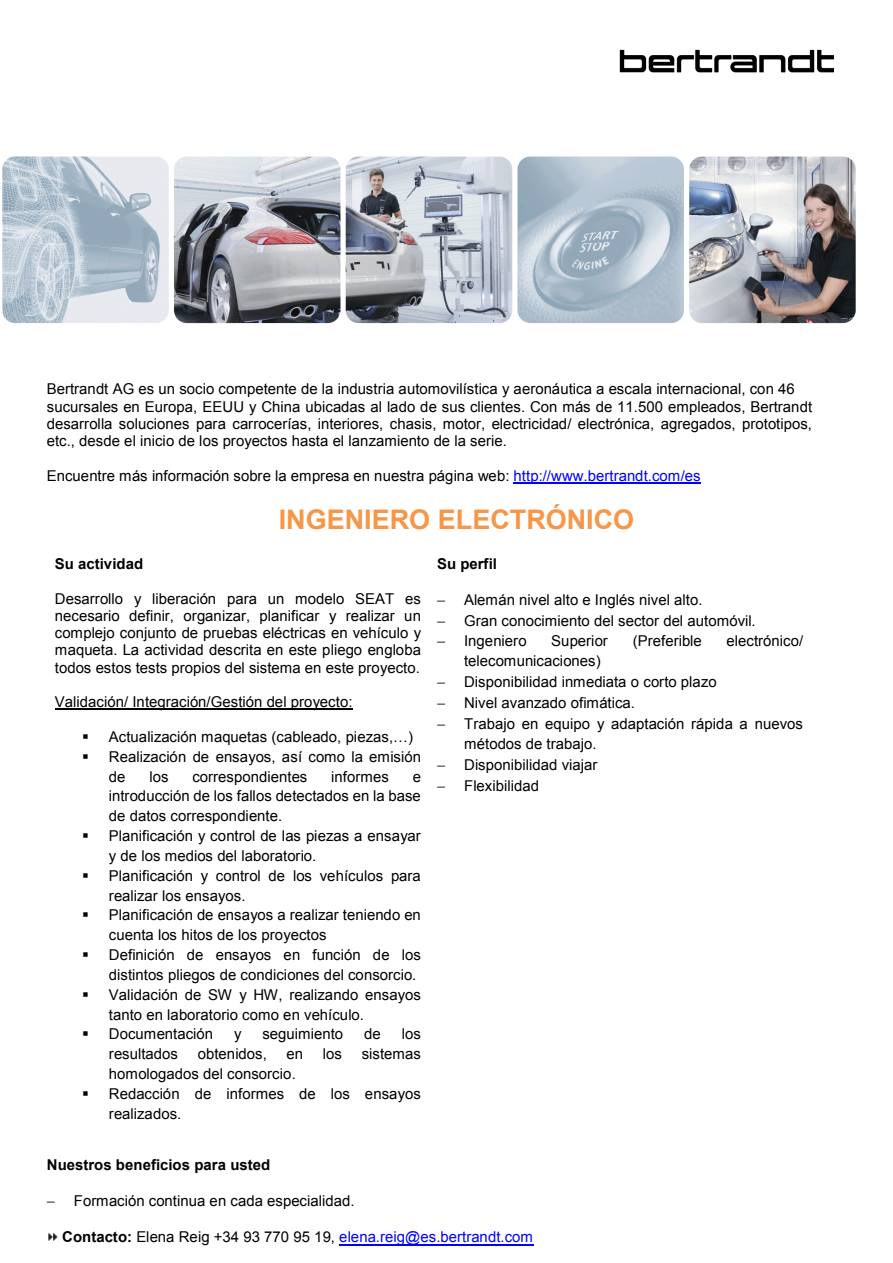
<style>
.page{position:relative;width:893px;height:1263px;background:#fff}
.page>*{position:absolute;margin:0;border:0;box-sizing:border-box;transform-origin:0 0}
.t1{font:700 27px "Arial";color:#f79646}
.t2{font:15px/19.8px "Arial";color:#000}
.t3{font:15px "Arial";color:#00f}
.t4{font:700 15px "Arial";color:#000}
.s1{color:#00f}
.s2{font-weight:700;color:#000}
.s3{color:#000}
</style>
<div class="page">
<img style="left:2px;top:49px;width:854px;height:275px">
<hr style="left:514px;top:482px;width:187px;height:1px;background:#00f">
<hr style="left:55px;top:709px;width:298px;height:1px;background:#000">
<hr style="left:339px;top:1244px;width:194px;height:1px;background:#00f">
<svg style="left:48px;top:1232px;width:10px;height:9px"></svg>
<p class="t2" style="left:47px;top:380px;width:767px;line-height:17.2px">Bertrandt AG es un socio competente de la industria automovilística y aeronáutica a escala internacional, con 46 sucursales en Europa, EEUU y China ubicadas al lado de sus clientes. Con más de 11.500 empleados, Bertrandt desarrolla soluciones para carrocerías, interiores, chasis, motor, electricidad/ electrónica, agregados, prototipos, etc., desde el inicio de los proyectos hasta el lanzamiento de la serie.</p>
<p class="t2" style="left:47px;top:466px;width:655px">Encuentre más información sobre la empresa en nuestra página web: <span class="s1">http://www.bertrandt.com/es</span></p>
<h1 class="t1" style="left:279px;top:502px;width:357px">INGENIERO ELECTRÓNICO</h1>
<p class="t4" style="left:55px;top:554px;width:90px">Su actividad</p>
<p class="t4" style="left:437px;top:554px;width:61px">Su perfil</p>
<p class="t2" style="left:55px;top:590px;width:368px;line-height:17.2px;text-align:justify">Desarrollo y liberación para un modelo SEAT es necesario definir, organizar, planificar y realizar un complejo conjunto de pruebas eléctricas en vehículo y maqueta. La actividad descrita en este pliego engloba todos estos tests propios del sistema en este proyecto.</p>
<p class="t2" style="left:55px;top:692px;width:299px">Validación/ Integración/Gestión del proyecto:</p>
<p class="t2" style="left:109px;top:727px;width:313px">Actualización maquetas (cableado, piezas,…)<br>Realización de ensayos, así como la emisión de</p>
<p class="t2" style="left:464px;top:590px;width:240px">Alemán nivel alto e Inglés nivel alto.</p>
<p class="t2" style="left:464px;top:611px;width:293px">Gran conocimiento del sector del automóvil.</p>
<p class="t2" style="left:464px;top:631px;width:64px">Ingeniero</p>
<p class="t2" style="left:551px;top:631px;width:58px">Superior</p>
<p class="t2" style="left:633px;top:631px;width:71px">(Preferible</p>
<p class="t2" style="left:726px;top:631px;width:78px">electrónico/</p>
<p class="t2" style="left:464px;top:651px;width:138px">telecomunicaciones)</p>
<p class="t2" style="left:464px;top:672px;width:254px">Disponibilidad inmediata o corto plazo</p>
<p class="t2" style="left:464px;top:693px;width:172px">Nivel avanzado ofimática.</p>
<p class="t2" style="left:464px;top:714px;width:340px">Trabajo en equipo y adaptación rápida a nuevos métodos de trabajo.</p>
<p class="t2" style="left:464px;top:754px;width:135px">Disponibilidad viajar</p>
<p class="t2" style="left:464px;top:775px;width:76px">Flexibilidad</p>
<p class="t2" style="left:149px;top:767px;width:20px">los</p>
<p class="t2" style="left:192px;top:767px;width:117px">correspondientes</p>
<p class="t2" style="left:331px;top:767px;width:59px">informes</p>
<p class="t2" style="left:109px;top:767px;width:314px;text-indent:304px">e introducción de los fallos detectados en la base de datos correspondiente.<br>Planificación y control de las piezas a ensayar y de los medios del laboratorio.<br>Planificación y control de los vehículos para realizar los ensayos.<br>Planificación de ensayos a realizar teniendo en cuenta los hitos de los proyectos<br>Definición de ensayos en función de los distintos pliegos de condiciones del consorcio.<br>Validación de SW y HW, realizando ensayos tanto en laboratorio como en vehículo.<br>Documentación</p>
<p class="t2" style="left:234px;top:1024px;width:9px">y</p>
<p class="t2" style="left:262px;top:1024px;width:82px">seguimiento</p>
<p class="t2" style="left:364px;top:1024px;width:18px">de</p>
<p class="t2" style="left:402px;top:1024px;width:21px">los</p>
<p class="t2" style="left:109px;top:1044px;width:71px">resultados</p>
<p class="t2" style="left:198px;top:1044px;width:71px">obtenidos,</p>
<p class="t2" style="left:287px;top:1044px;width:18px">en</p>
<p class="t2" style="left:323px;top:1044px;width:21px">los</p>
<p class="t2" style="left:362px;top:1044px;width:61px">sistemas</p>
<p class="t2" style="left:109px;top:1064px;width:313px">homologados del consorcio.<br>Redacción de informes de los ensayos realizados.</p>
<p class="t4" style="left:47px;top:1155px;width:225px">Nuestros beneficios para usted</p>
<p class="t2" style="left:74px;top:1191px;width:282px">Formación continua en cada especialidad.</p>
<p class="t3" style="left:62px;top:1227px;width:472px"><span class="s2">Contacto:</span> <span class="s3">Elena Reig +34 93 770 95 19,</span> elena.reig@es.bertrandt.com</p>
</div>
